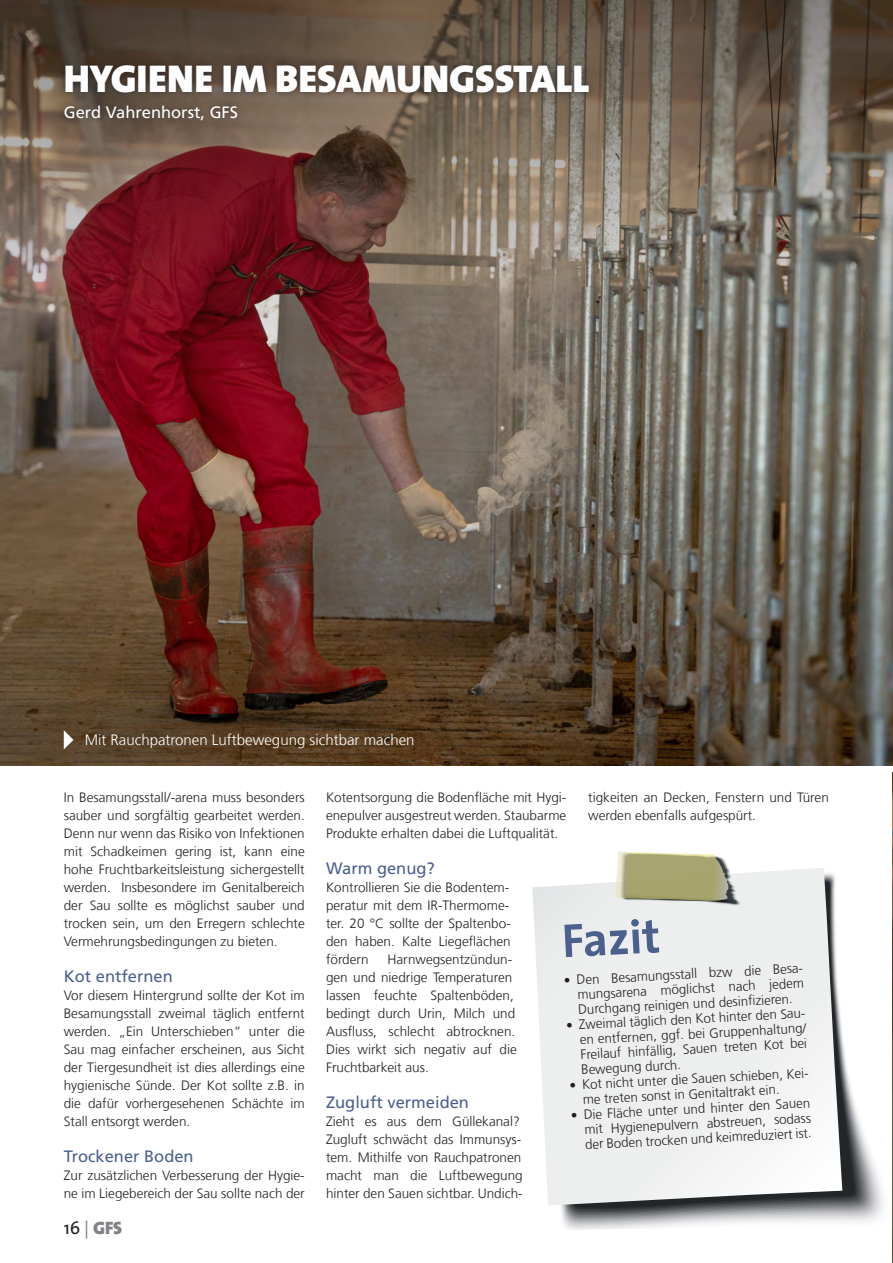
<style>
.page{position:relative;width:893px;height:1263px;background:#fff}
.page>*{position:absolute;margin:0;border:0;box-sizing:border-box;transform-origin:0 0}
.t1{font:700 48px "The Sans";color:#4c608d}
.t2{font:39px "The Sans Black Caps";color:#fff}
.t3{font:900 18px "The Sans";color:#808285}
.t4{font:16.5px "Frutiger LT Com";color:#4c608d}
.t5{font:16.5px "Frutiger LT Com";color:#fff}
.t6{font:300 15px "Frutiger LT Com";color:#fff}
.t7{font:300 13.5px/18px "Frutiger LT Com";color:#231f20}
.s1{font-weight:400;color:#231f20}
.s2{font-weight:400}
</style>
<div class="page">
<img style="left:0;top:640px;width:893px;height:126px">
<img style="left:892px;top:773px;width:1px;height:36px">
<hr style="left:892px;top:809px;width:1px;height:454px;background:#231f20">
<img style="left:0;top:0;width:893px;height:640px">
<svg style="left:561px;top:1033px;width:293px;height:175px"></svg>
<svg style="left:532px;top:868px;width:310px;height:337px"></svg>
<svg style="left:615px;top:851px;width:126px;height:55px;background:#b7b592"></svg>
<svg style="left:64px;top:730px;width:9px;height:19px"></svg>
<div style="left:57px;top:57px;width:540px;height:43px;background:#231f20;opacity:.75"></div>
<div style="left:57px;top:97px;width:188px;height:30px;background:#231f20;opacity:.75"></div>
<h2 class="t2" style="left:64px;top:45px;width:527px">HYGIENE IM BESAMUNGSSTALL</h2>
<p class="t5" style="left:64px;top:102px;width:176px">Gerd Vahrenhorst, GFS</p>
<p class="t6" style="left:85px;top:731px;width:331px">Mit Rauchpatronen Luftbewegung sichtbar machen</p>
<p class="t7" style="left:64px;top:788px;width:242px;text-align:justify">In Besamungsstall/-arena muss besonders sauber und sorgfältig gearbeitet werden.<br>Denn nur wenn das Risiko von Infektionen mit Schadkeimen gering ist, kann eine hohe Fruchtbarkeitsleistung sichergestellt werden. Insbesondere im Genitalbereich der Sau sollte es möglichst sauber und trocken sein, um den Erregern schlechte Vermehrungsbedingungen zu bieten.</p>
<p class="t4" style="left:64px;top:966px;width:111px">Kot entfernen</p>
<p class="t7" style="left:64px;top:986px;width:242px;text-align:justify">Vor diesem Hintergrund sollte der Kot im Besamungsstall zweimal täglich entfernt werden. „Ein Unterschieben“ unter die Sau mag einfacher erscheinen, aus Sicht der Tiergesundheit ist dies allerdings eine hygienische Sünde. Der Kot sollte z.B. in die dafür vorhergesehenen Schächte im Stall entsorgt werden.</p>
<p class="t4" style="left:64px;top:1146px;width:131px">Trockener Boden</p>
<p class="t7" style="left:64px;top:1166px;width:242px">Zur zusätzlichen Verbesserung der Hygie&shy;ne im Liegebereich der Sau sollte nach der</p>
<h3 class="t3" style="left:64px;top:1212px;width:60px"><span class="s1">16</span> <span class="s2">|</span> GFS</h3>
<p class="t7" style="left:326px;top:788px;width:242px;text-align:justify">Kotentsorgung die Bodenfläche mit Hygi&shy;enepulver ausgestreut werden. Staubarme Produkte erhalten dabei die Luftqualität.</p>
<p class="t4" style="left:326px;top:858px;width:110px">Warm genug?</p>
<p class="t7" style="left:326px;top:878px;width:186px;text-align:justify">Kontrollieren Sie die Bodentem&shy;peratur mit dem IR-Thermome&shy;ter. 20 °C sollte der Spaltenbo&shy;den haben. Kalte Liegeflächen fördern</p>
<p class="t7" style="left:588px;top:788px;width:242px">tigkeiten an Decken, Fenstern und Türen werden ebenfalls aufgespürt.</p>
<h1 class="t1" style="left:560px;top:901px;width:100px;rotate:-3deg">Fazit</h1>
<p class="t7" style="left:576px;top:972px;width:231px;line-height:15px;text-indent:-13px;rotate:-3deg">• Den Besamungsstall bzw die Besa&shy;mungsarena möglichst nach jedem<br>Durchgang reinigen und desinfi zieren.</p>
<p class="t7" style="left:326px;top:950px;width:192px;text-indent:62px">Harnwegsentzündun&shy;gen und niedrige Temperaturen lassen feuchte Spaltenböden, bedingt durch Urin, Milch und<br>Ausfluss, schlecht abtrocknen.<br>Dies wirkt sich negativ auf die<br>Fruchtbarkeit aus.</p>
<p class="t4" style="left:326px;top:1092px;width:145px">Zugluft vermeiden</p>
<p class="t7" style="left:326px;top:1112px;width:198px">Zieht es aus dem Güllekanal?<br>Zugluft schwächt das Immunsys&shy;tem. Mithilfe von Rauchpatronen macht man die Luftbewegung hinter den Sauen sichtbar. Undich-</p>
<p class="t7" style="left:579px;top:1017px;width:231px;line-height:15px;text-indent:-13px;rotate:-3deg">• Zweimal täglich den Kot hinter den Sau&shy;en entfernen, ggf. bei Gruppenhaltung/ Freilauf hinfällig, Sauen treten Kot bei Bewegung durch.</p>
<p class="t7" style="left:582px;top:1077px;width:231px;line-height:15px;text-indent:-13px;rotate:-3deg">• Kot nicht unter die Sauen schieben, Kei&shy;me treten sonst in Genitaltrakt ein.</p>
<p class="t7" style="left:583px;top:1107px;width:228px;line-height:15px;text-align:justify;text-indent:-13px;rotate:-3deg">• Die Fläche unter und hinter den Sauen mit Hygienepulvern abstreuen, sodass der Boden trocken und keimreduziert ist.</p>
</div>
